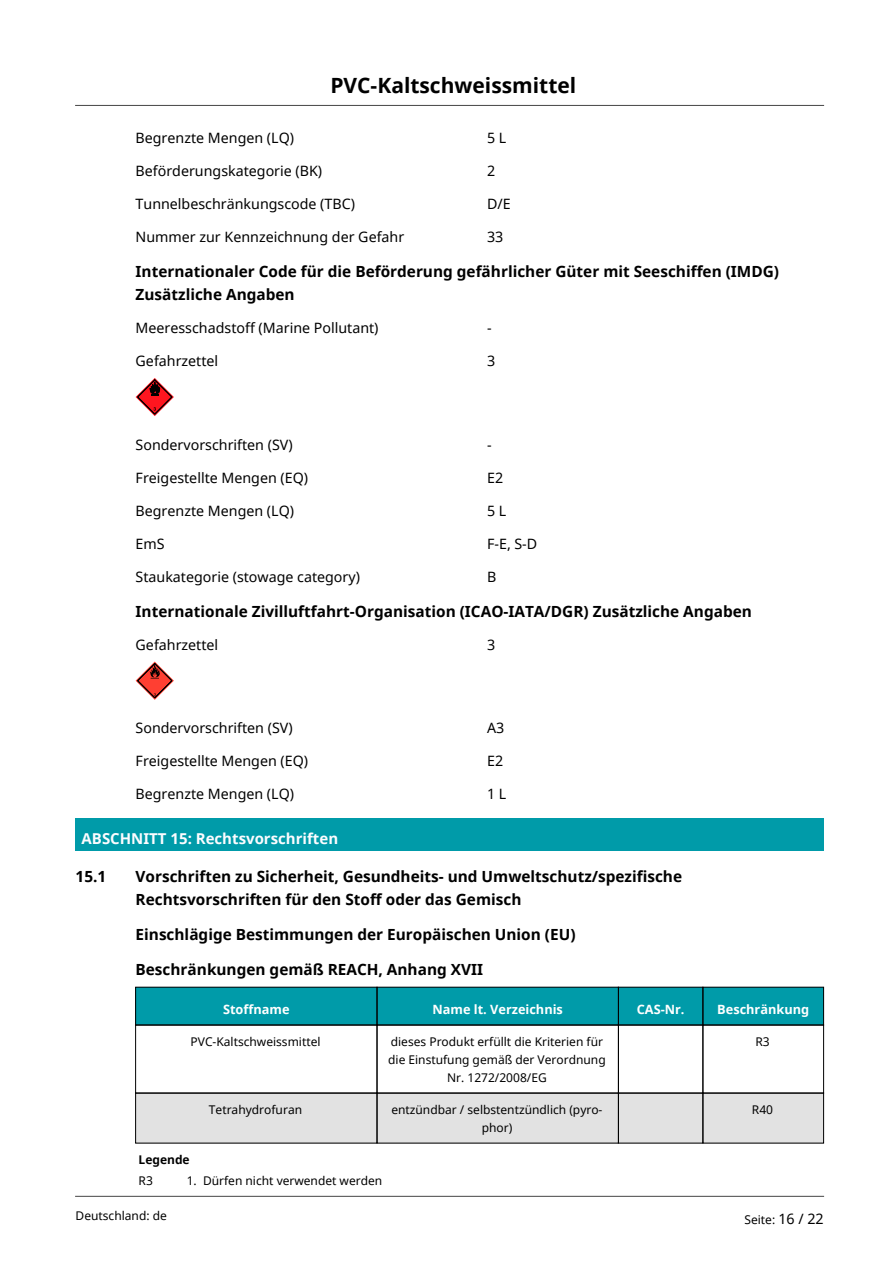
<style>
.page{position:relative;width:893px;height:1263px;background:#fff}
.page>*{position:absolute;margin:0;border:0;box-sizing:border-box;transform-origin:0 0}
.t1{font:700 21px "Noto Sans";color:#000}
.t2{font:700 15.3px/23.1px "Noto Sans";color:#000}
.t3{font:700 15px "Noto Sans";color:#fcfcff}
.t4{font:14.25px "Noto Sans";color:#000}
.t5{font:700 12.75px "Noto Sans";color:#fff}
.t6{font:12px/18px "Noto Sans";color:#000;text-align:center}
.t7{font:700 12px "Noto Sans";color:#000}
.s1{font-size:14.25px}
</style>
<div class="page">
<svg style="left:136px;top:378px;width:38px;height:38px"></svg>
<svg style="left:136px;top:661px;width:38px;height:39px"></svg>
<div style="left:76px;top:818px;width:748px;height:33px;background:#009ba9"></div>
<div style="left:136px;top:987px;width:241px;height:38px;background:#009ba9"></div>
<div style="left:377px;top:987px;width:241px;height:38px;background:#009ba9"></div>
<div style="left:618px;top:987px;width:85px;height:38px;background:#009ba9"></div>
<div style="left:703px;top:987px;width:121px;height:38px;background:#009ba9"></div>
<div style="left:136px;top:1093px;width:241px;height:50px;background:#e2e2e2"></div>
<div style="left:377px;top:1093px;width:241px;height:50px;background:#e2e2e2"></div>
<div style="left:618px;top:1093px;width:85px;height:50px;background:#e2e2e2"></div>
<div style="left:703px;top:1093px;width:121px;height:50px;background:#e2e2e2"></div>
<div style="left:135px;top:987px;width:242px;height:38px;border:1px solid #000"></div>
<div style="left:377px;top:987px;width:242px;height:38px;border:1px solid #000"></div>
<div style="left:618px;top:987px;width:85px;height:38px;border:1px solid #000"></div>
<div style="left:702px;top:987px;width:122px;height:38px;border:1px solid #000"></div>
<div style="left:135px;top:1025px;width:242px;height:68px;border:1px solid #000"></div>
<div style="left:377px;top:1025px;width:242px;height:68px;border:1px solid #000"></div>
<div style="left:618px;top:1025px;width:85px;height:68px;border:1px solid #000"></div>
<div style="left:702px;top:1025px;width:122px;height:68px;border:1px solid #000"></div>
<div style="left:135px;top:1093px;width:242px;height:50px;border:1px solid #000"></div>
<div style="left:377px;top:1093px;width:242px;height:50px;border:1px solid #000"></div>
<div style="left:618px;top:1093px;width:85px;height:50px;border:1px solid #000"></div>
<div style="left:702px;top:1093px;width:122px;height:50px;border:1px solid #000"></div>
<hr style="left:76px;top:105px;width:748px;height:1px;background:#454545">
<hr style="left:76px;top:1196px;width:748px;height:1px;background:#454545">
<h1 class="t1" style="left:330px;top:71px;width:247px">PVC-Kaltschweissmittel</h1>
<p class="t4" style="left:136px;top:128px;width:160px">Begrenzte Mengen (LQ)</p>
<p class="t4" style="left:487px;top:128px;width:21px">5 L</p>
<p class="t4" style="left:136px;top:161px;width:188px">Beförderungskategorie (BK)</p>
<p class="t4" style="left:487px;top:161px;width:10px">2</p>
<p class="t4" style="left:136px;top:194px;width:221px">Tunnelbeschränkungscode (TBC)</p>
<p class="t4" style="left:487px;top:194px;width:25px">D/E</p>
<p class="t4" style="left:136px;top:227px;width:270px">Nummer zur Kennzeichnung der Gefahr</p>
<p class="t4" style="left:487px;top:227px;width:18px">33</p>
<p class="t2" style="left:136px;top:259px;width:645px">Internationaler Code für die Beförderung gefährlicher Güter mit Seeschiffen (IMDG)<br>Zusätzliche Angaben</p>
<p class="t4" style="left:136px;top:318px;width:244px">Meeresschadstoff (Marine Pollutant)</p>
<p class="t4" style="left:487px;top:318px;width:6px">-</p>
<p class="t4" style="left:136px;top:351px;width:84px">Gefahrzettel</p>
<p class="t4" style="left:487px;top:351px;width:10px">3</p>
<p class="t4" style="left:136px;top:435px;width:159px">Sondervorschriften (SV)</p>
<p class="t4" style="left:487px;top:435px;width:6px">-</p>
<p class="t4" style="left:136px;top:468px;width:174px">Freigestellte Mengen (EQ)</p>
<p class="t4" style="left:487px;top:468px;width:18px">E2</p>
<p class="t4" style="left:136px;top:501px;width:160px">Begrenzte Mengen (LQ)</p>
<p class="t4" style="left:487px;top:501px;width:21px">5 L</p>
<p class="t4" style="left:136px;top:534px;width:31px">EmS</p>
<p class="t4" style="left:487px;top:534px;width:52px">F-E, S-D</p>
<p class="t4" style="left:136px;top:567px;width:226px">Staukategorie (stowage category)</p>
<p class="t4" style="left:487px;top:567px;width:11px">B</p>
<p class="t2" style="left:136px;top:599px;width:618px">Internationale Zivilluftfahrt-Organisation (ICAO-IATA/DGR) Zusätzliche Angaben</p>
<p class="t4" style="left:136px;top:635px;width:84px">Gefahrzettel</p>
<p class="t4" style="left:487px;top:635px;width:10px">3</p>
<p class="t4" style="left:136px;top:718px;width:159px">Sondervorschriften (SV)</p>
<p class="t4" style="left:487px;top:718px;width:19px">A3</p>
<p class="t4" style="left:136px;top:751px;width:174px">Freigestellte Mengen (EQ)</p>
<p class="t4" style="left:487px;top:751px;width:18px">E2</p>
<p class="t4" style="left:136px;top:784px;width:160px">Begrenzte Mengen (LQ)</p>
<p class="t4" style="left:487px;top:784px;width:21px">1 L</p>
<p class="t3" style="left:82px;top:828px;width:258px">ABSCHNITT 15: Rechtsvorschriften</p>
<p class="t2" style="left:76px;top:864px;width:32px">15.1</p>
<p class="t2" style="left:136px;top:864px;width:548px">Vorschriften zu Sicherheit, Gesundheits- und Umweltschutz/spezifische<br>Rechtsvorschriften für den Stoff oder das Gemisch</p>
<p class="t2" style="left:136px;top:922px;width:441px">Einschlägige Bestimmungen der Europäischen Union (EU)</p>
<p class="t2" style="left:136px;top:958px;width:349px">Beschränkungen gemäß REACH, Anhang XVII</p>
<p class="t5" style="left:223px;top:1000px;width:68px">Stoffname</p>
<p class="t5" style="left:432px;top:1000px;width:132px">Name lt. Verzeichnis</p>
<p class="t5" style="left:637px;top:1000px;width:49px">CAS-Nr.</p>
<p class="t5" style="left:717px;top:1000px;width:93px">Beschränkung</p>
<p class="t6" style="left:191px;top:1032px;width:131px">PVC-Kaltschweissmittel</p>
<p class="t6" style="left:388px;top:1032px;width:219px">dieses Produkt erfüllt die Kriterien für die Einstufung gemäß der Verordnung<br>Nr. 1272/2008/EG</p>
<p class="t6" style="left:755px;top:1032px;width:16px">R3</p>
<p class="t6" style="left:209px;top:1100px;width:95px">Tetrahydrofuran</p>
<p class="t6" style="left:391px;top:1100px;width:213px">entzündbar / selbstentzündlich (pyro&shy;phor)</p>
<p class="t6" style="left:752px;top:1100px;width:23px">R40</p>
<p class="t7" style="left:139px;top:1151px;width:53px">Legende</p>
<p class="t6" style="left:139px;top:1171px;width:16px">R3</p>
<p class="t6" style="left:187px;top:1171px;width:197px">1. Dürfen nicht verwendet werden</p>
<p class="t6" style="left:76px;top:1207px;width:93px">Deutschland: de</p>
<p class="t6" style="left:744px;top:1210px;width:81px">Seite: <span class="s1">16 / 22</span></p>
</div>
